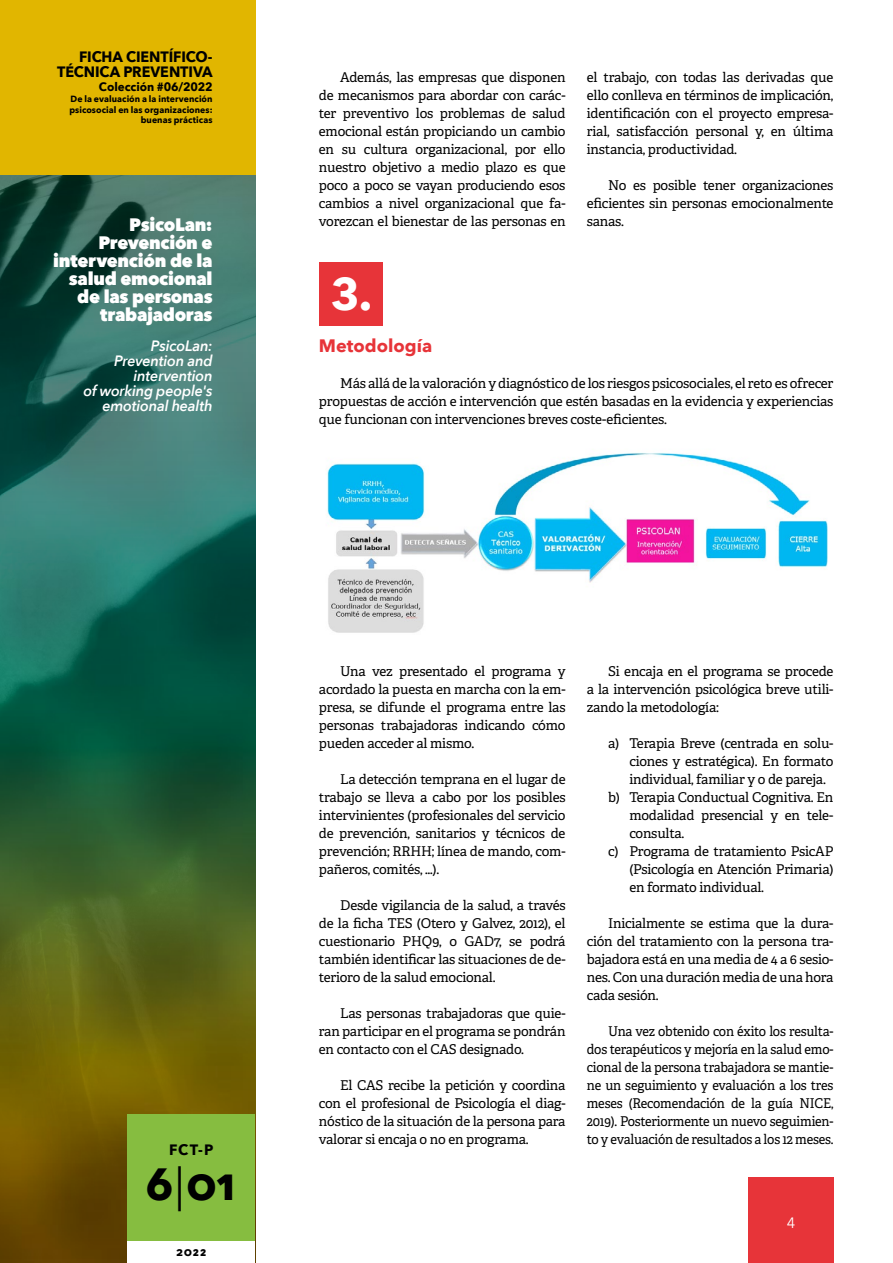
<style>
.page{position:relative;width:893px;height:1263px;background:#fff}
.page>*{position:absolute;margin:0;border:0;box-sizing:border-box;transform-origin:0 0}
.t1{font:700 45px "Avenir Next";color:#000}
.t2{font:700 45px "Avenir Next";color:#fff}
.t3{font:800 18px/18px "Avenir Next";letter-spacing:-.015em;color:#fff;text-align:right}
.t4{font:700 18px "Avenir Next";color:#e73439}
.t5{font:italic 600 15px/15px "Avenir Next";letter-spacing:-.015em;color:#fff;text-align:right}
.t6{font:700 15px/15px "Avenir Next";letter-spacing:-.01em;color:#000;text-align:right;scale:.96 1}
.t7{font:700 15px "Avenir Next";letter-spacing:-.01em;color:#000}
.t8{font:15px "Avenir Next";color:#fff}
.t9{font:13.5px/18px "Adelle";letter-spacing:-.015em;color:#000;text-align:justify}
.t10{font:13.5px/18px "Adelle";letter-spacing:-.015em;color:#000;text-align:justify;scale:.95 1}
.t11{font:700 12px "Avenir Next";color:#000}
.t12{font:700 9px/10.8px "Avenir Next";letter-spacing:.01em;color:#000;text-align:right}
.s1{font-weight:400}
</style>
<div class="page">
<img style="left:0;top:174px;width:255px;height:1089px">
<div style="left:748px;top:1178px;width:85px;height:85px;background:#e73439"></div>
<div style="left:0;top:0;width:255px;height:174px;background:#e1b600"></div>
<div style="left:128px;top:1114px;width:127px;height:128px;background:#86bd40"></div>
<div style="left:128px;top:1242px;width:127px;height:21px;background:#fff"></div>
<img style="left:327px;top:453px;width:501px;height:180px">
<div style="left:319px;top:262px;width:64px;height:64px;background:#e73439"></div>
<p class="t6" style="left:57px;top:49px;width:163px">FICHA CIENTÍFICO-<br>TÉCNICA PREVENTIVA</p>
<p class="t11" style="left:99px;top:76px;width:115px">Colección #06/2022</p>
<p class="t12" style="left:69px;top:93px;width:145px">De la evaluación a la intervención psicosocial en las organizaciones: buenas prácticas</p>
<h2 class="t3" style="left:53px;top:215px;width:161px">PsicoLan:<br>Prevención e intervención de la salud emocional de las personas trabajadoras</h2>
<p class="t5" style="left:83px;top:337px;width:131px">PsicoLan:<br>Prevention and intervention<br>of working people's emotional health</p>
<p class="t9" style="left:319px;top:68px;width:248px;text-indent:21px">Además, las empresas que disponen de mecanismos para abordar con carác&shy;ter preventivo los problemas de salud emocional están propiciando un cambio en su cultura organizacional, por ello nuestro objetivo a medio plazo es que poco a poco se vayan produciendo esos cambios a nivel organizacional que fa&shy;vorezcan el bienestar de las personas en</p>
<p class="t9" style="left:587px;top:68px;width:248px">el trabajo, con todas las derivadas que ello conlleva en términos de implicación, identificación con el proyecto empresa&shy;rial, satisfacción personal y, en última instancia, productividad.</p>
<p class="t9" style="left:587px;top:176px;width:248px;text-indent:21px">No es posible tener organizaciones eficientes sin personas emocionalmente sanas.</p>
<h1 class="t2" style="left:331px;top:255px;width:43px">3.</h1>
<h2 class="t4" style="left:319px;top:330px;width:115px">Metodología</h2>
<p class="t9" style="left:319px;top:374px;width:516px;text-indent:21px">Más allá de la valoración y diagnóstico de los riesgos psicosociales, el reto es ofrecer propuestas de acción e intervención que estén basadas en la evidencia y experiencias que funcionan con intervenciones breves coste-eficientes.</p>
<p class="t7" style="left:169px;top:1137px;width:46px">FCT-P</p>
<h1 class="t1" style="left:146px;top:1146px;width:93px">6<span class="s1">|</span>01</h1>
<p class="t11" style="left:176px;top:1241px;width:32px">2022</p>
<p class="t9" style="left:319px;top:662px;width:248px;text-indent:21px">Una vez presentado el programa y acordado la puesta en marcha con la em&shy;presa, se difunde el programa entre las personas trabajadoras indicando cómo pueden acceder al mismo.</p>
<p class="t9" style="left:319px;top:770px;width:248px;text-indent:21px">La detección temprana en el lugar de trabajo se lleva a cabo por los posibles intervinientes (profesionales del servicio de prevención, sanitarios y técnicos de prevención; RRHH; línea de mando, com&shy;pañeros, comités, …).</p>
<p class="t9" style="left:319px;top:896px;width:248px;text-indent:21px">Desde vigilancia de la salud, a través de la ficha TES (Otero y Galvez, 2012), el cuestionario PHQ9, o GAD7, se podrá también identificar las situaciones de de&shy;terioro de la salud emocional.</p>
<p class="t9" style="left:319px;top:1004px;width:248px;text-indent:21px">Las personas trabajadoras que quie&shy;ran participar en el programa se pondrán en contacto con el CAS designado.</p>
<p class="t9" style="left:319px;top:1076px;width:248px;text-indent:21px">El CAS recibe la petición y coordina con el profesional de Psicología el diag&shy;nóstico de la situación de la persona para valorar si encaja o no en programa.</p>
<p class="t9" style="left:587px;top:662px;width:248px;text-indent:21px">Si encaja en el programa se procede a la intervención psicológica breve utili&shy;zando la metodología:</p>
<p class="t9" style="left:608px;top:734px;width:227px">a) Terapia Breve (centrada en solu-</p>
<p class="t9" style="left:629px;top:752px;width:206px">ciones y estratégica). En formato</p>
<p class="t9" style="left:629px;top:770px;width:198px">individual, familiar y o de pareja.</p>
<p class="t9" style="left:608px;top:788px;width:227px">b) Terapia Conductual Cognitiva. En</p>
<p class="t9" style="left:629px;top:806px;width:206px">modalidad presencial y en tele-</p>
<p class="t9" style="left:629px;top:824px;width:57px">consulta.</p>
<p class="t9" style="left:608px;top:842px;width:227px">c) Programa de tratamiento PsicAP</p>
<p class="t9" style="left:629px;top:860px;width:206px">(Psicología en Atención Primaria)</p>
<p class="t9" style="left:629px;top:878px;width:136px">en formato individual.</p>
<p class="t9" style="left:587px;top:914px;width:248px;text-indent:21px">Inicialmente se estima que la dura&shy;ción del tratamiento con la persona tra&shy;bajadora está en una media de 4 a 6 sesio&shy;nes. Con una duración media de una hora cada sesión.</p>
<p class="t10" style="left:587px;top:1022px;width:261px;text-indent:21px">Una vez obtenido con éxito los resulta&shy;dos terapéuticos y mejoría en la salud emo&shy;cional de la persona trabajadora se mantie&shy;ne un seguimiento y evaluación a los tres meses (Recomendación de la guía NICE, 2019). Posteriormente un nuevo seguimien&shy;to y evaluación de resultados a los 12 meses.</p>
<p class="t8" style="left:787px;top:1210px;width:10px">4</p>
</div>
